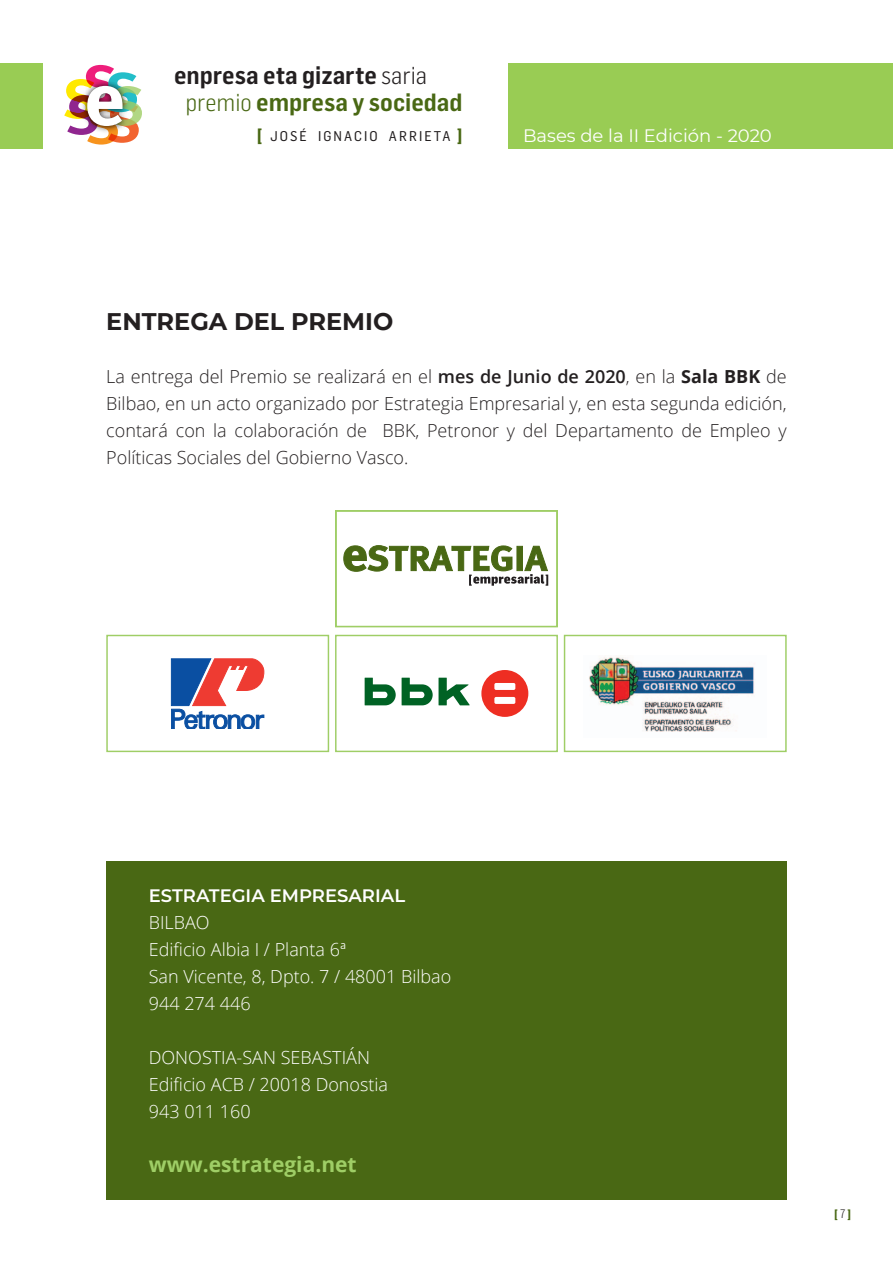
<style>
.page{position:relative;width:893px;height:1263px;background:#fff}
.page>*{position:absolute;margin:0;border:0;box-sizing:border-box;transform-origin:0 0}
.t1{font:600 24.45px "Flama Semicondensed";color:#496814}
.t2{font:600 24.45px "Flama Semicondensed";color:#231f20}
.Estilo_de_párrafo_2{font:700 24px "Montserrat";color:#231f20}
.Estilo_de_párrafo_1{font:700 21px "Open Sans";color:#9fce66}
.Estilo_de_párrafo_1-2{font:300 18px/27px "Open Sans";color:#231f20;text-align:justify}
.Estilo_de_párrafo_1-3{font:300 18px "Open Sans";color:#fff}
.t3{font:18px "Montserrat";color:#fff}
.Estilo_de_párrafo_1-4{font:600 18px "Montserrat";color:#fff}
.t4{font:13.8px "Flama Semicondensed Basic";letter-spacing:.15em;color:#231f20}
.t5{font:800 12px "Flama Semicondensed";color:#496814}
.s1{font-weight:300}
.s2{font-family:"Flama Semicondensed";font-weight:800;font-size:17.55px;color:#496814}
.s3{font-weight:600}
.s4{font-weight:700}
.s5{font-weight:300;color:#231f20}
</style>
<div class="page">
<img style="left:64px;top:65px;width:78px;height:80px">
<div style="left:508px;top:63px;width:385px;height:85px;background:#99cc54"></div>
<div style="left:0;top:63px;width:43px;height:85px;background:#99cc54"></div>
<div style="left:106px;top:861px;width:681px;height:338px;background:#496814"></div>
<div style="left:106px;top:635px;width:223px;height:117px;border:1px solid #9fce66"></div>
<div style="left:564px;top:635px;width:223px;height:117px;border:1px solid #9fce66"></div>
<img style="left:589px;top:657px;width:165px;height:75px">
<svg style="left:343px;top:545px;width:205px;height:41px"></svg>
<div style="left:335px;top:510px;width:223px;height:117px;border:1px solid #9fce66"></div>
<svg style="left:439px;top:678px;width:31px;height:27px"></svg>
<svg style="left:365px;top:678px;width:31px;height:27px"></svg>
<svg style="left:402px;top:678px;width:31px;height:27px"></svg>
<svg style="left:481px;top:670px;width:47px;height:47px"></svg>
<div style="left:335px;top:635px;width:223px;height:117px;border:1px solid #9fce66"></div>
<svg style="left:171px;top:659px;width:93px;height:69px"></svg>
<h1 class="t2" style="left:174px;top:60px;width:254px">enpresa eta gizarte <span class="s1">saria</span></h1>
<p class="t4" style="left:257px;top:127px;width:207px"><span class="s2">[</span> JOSÉ IGNACIO ARRIETA <span class="s2">]</span></p>
<h1 class="t1" style="left:186px;top:86px;width:279px"><span class="s1">premio</span> empresa y sociedad</h1>
<p class="t3" style="left:523px;top:123px;width:250px">Bases de la II Edición - 2020</p>
<p class="Estilo_de_párrafo_2" style="left:106px;top:304px;width:289px">ENTREGA DEL PREMIO</p>
<p class="Estilo_de_párrafo_1-2" style="left:106px;top:362px;width:682px">La entrega del Premio se realizará en el <span class="s3">mes de Junio de 2020</span>, en la <span class="s4">Sala BBK</span> de Bilbao, en un acto organizado por Estrategia Empresarial y, en esta segunda edición, contará con la colaboración de BBK, Petronor y del Departamento de Empleo y Políticas Sociales del Gobierno Vasco.</p>
<p class="Estilo_de_párrafo_1-4" style="left:149px;top:883px;width:258px">ESTRATEGIA EMPRESARIAL</p>
<p class="Estilo_de_párrafo_1-3" style="left:149px;top:910px;width:62px">BILBAO</p>
<p class="Estilo_de_párrafo_1-3" style="left:149px;top:937px;width:199px">Edificio Albia I / Planta 6ª</p>
<p class="Estilo_de_párrafo_1-3" style="left:149px;top:964px;width:304px">San Vicente, 8, Dpto. 7 / 48001 Bilbao</p>
<p class="Estilo_de_párrafo_1-3" style="left:149px;top:991px;width:103px">944 274 446</p>
<p class="Estilo_de_párrafo_1-3" style="left:149px;top:1045px;width:223px">DONOSTIA-SAN SEBASTIÁN</p>
<p class="Estilo_de_párrafo_1-3" style="left:149px;top:1072px;width:241px">Edificio ACB / 20018 Donostia</p>
<p class="Estilo_de_párrafo_1-3" style="left:149px;top:1099px;width:103px">943 011 160</p>
<p class="Estilo_de_párrafo_1" style="left:149px;top:1149px;width:209px">www.estrategia.net</p>
<p class="t5" style="left:834px;top:1206px;width:19px">[<span class="s5">7</span>]</p>
</div>
